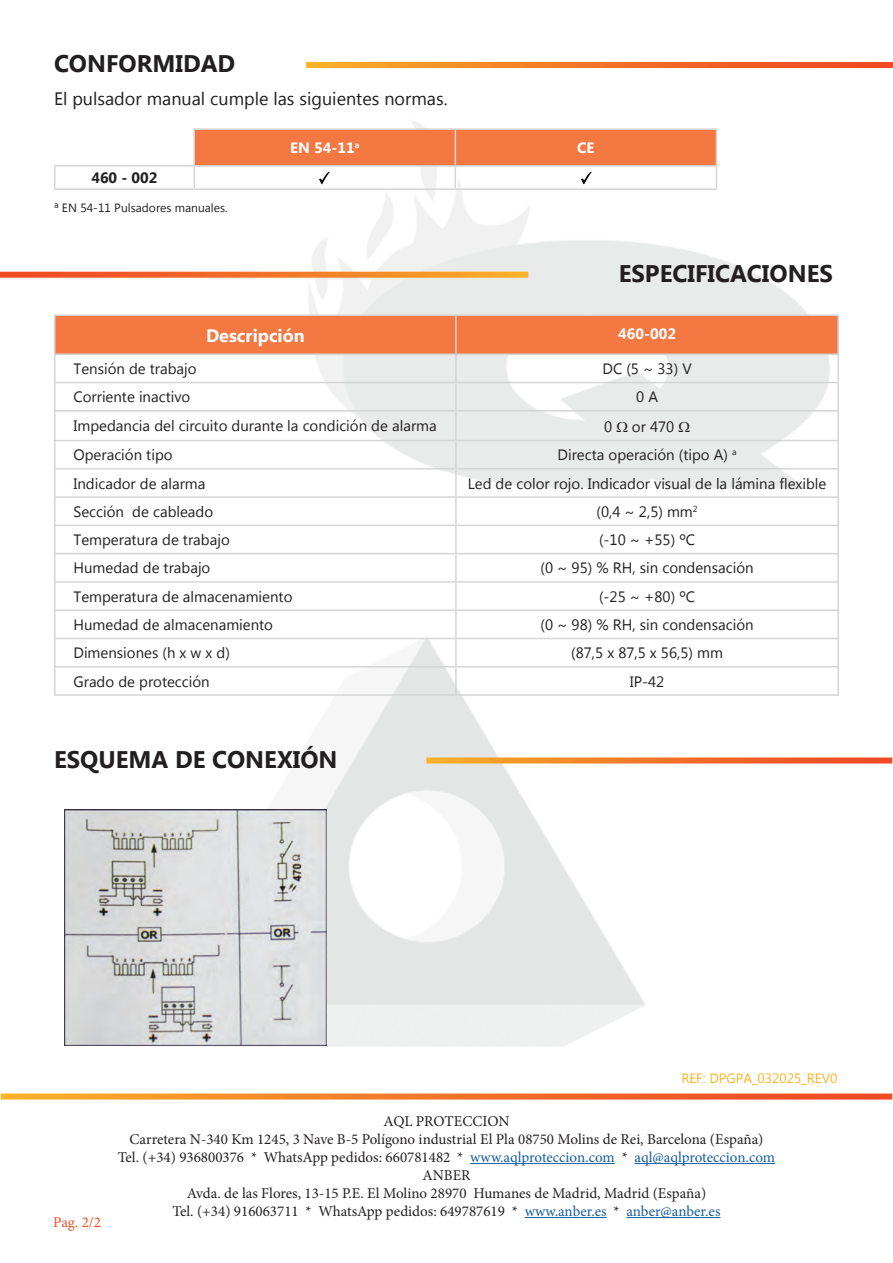
<style>
.page{position:relative;width:893px;height:1263px;background:#fff}
.page>*{position:absolute;margin:0;border:0;box-sizing:border-box;transform-origin:0 0}
.t1{font:700 24px "Microsoft New Tai Lue";color:#231f20}
.t2{font:18px "Microsoft New Tai Lue";color:#231f20}
.t3{font:700 18px "Microsoft New Tai Lue";color:#fff}
.t4{font:15px "Microsoft New Tai Lue";color:#231f20}
.t5{font:15px/18px "Minion Pro";color:#231f20;text-align:center}
.t6{font:700 15px "Microsoft New Tai Lue";color:#fff}
.t7{font:15px "Minion Pro";color:#f05126}
.t8{font:700 15px "Microsoft New Tai Lue";color:#231f20}
.t9{font:13.5px "Microsoft New Tai Lue";color:#fcb325}
.t10{font:12px "Microsoft New Tai Lue";color:#231f20}
.s1{color:#175d9e}
</style>
<div class="page">
<img style="left:81px;top:120px;width:771px;height:1045px">
<svg style="left:1px;top:1093px;width:891px;height:6px;background:#f4823a"></svg>
<hr style="left:470px;top:1163px;width:145px;height:1px;background:#175d9e">
<hr style="left:634px;top:1163px;width:141px;height:1px;background:#175d9e">
<hr style="left:525px;top:1217px;width:82px;height:1px;background:#175d9e">
<hr style="left:626px;top:1217px;width:94px;height:1px;background:#175d9e">
<svg style="left:306px;top:62px;width:587px;height:6px;background:#f47626"></svg>
<hr style="left:193px;top:128px;width:262px;height:2px;background:#d4d6d4">
<hr style="left:455px;top:128px;width:262px;height:2px;background:#d4d6d4">
<hr style="left:54px;top:165px;width:140px;height:2px;background:#d4d6d4">
<hr style="left:54px;top:167px;width:2px;height:21px;background:#d4d6d4">
<hr style="left:193px;top:167px;width:2px;height:21px;background:#d4d6d4">
<svg style="left:194px;top:129px;width:523px;height:59px"></svg>
<hr style="left:54px;top:188px;width:140px;height:2px;background:#d4d6d4">
<hr style="left:194px;top:188px;width:261px;height:2px;background:#d4d6d4">
<hr style="left:455px;top:188px;width:262px;height:2px;background:#d4d6d4">
<hr style="left:193px;top:130px;width:2px;height:35px;background:#d4d6d4">
<img style="left:318px;top:171px;width:12px;height:14px">
<img style="left:580px;top:171px;width:12px;height:14px">
<svg style="left:0;top:272px;width:528px;height:6px;background:#f47c30"></svg>
<div style="left:56px;top:316px;width:781px;height:37px;background:#f37842"></div>
<hr style="left:456px;top:314px;width:383px;height:2px;background:#d4d6d4">
<hr style="left:837px;top:316px;width:2px;height:37px;background:#d4d6d4">
<hr style="left:54px;top:353px;width:402px;height:2px;background:#d4d6d4">
<hr style="left:54px;top:355px;width:2px;height:27px;background:#d4d6d4">
<hr style="left:456px;top:353px;width:383px;height:2px;background:#d4d6d4">
<hr style="left:455px;top:355px;width:2px;height:27px;background:#d4d6d4">
<hr style="left:837px;top:355px;width:2px;height:27px;background:#d4d6d4">
<hr style="left:54px;top:382px;width:402px;height:1px;background:#d4d6d4">
<hr style="left:54px;top:383px;width:2px;height:27px;background:#d4d6d4">
<hr style="left:456px;top:382px;width:383px;height:1px;background:#d4d6d4">
<hr style="left:455px;top:383px;width:2px;height:27px;background:#d4d6d4">
<hr style="left:837px;top:383px;width:2px;height:27px;background:#d4d6d4">
<hr style="left:54px;top:410px;width:402px;height:2px;background:#d4d6d4">
<hr style="left:54px;top:412px;width:2px;height:28px;background:#d4d6d4">
<hr style="left:456px;top:410px;width:383px;height:2px;background:#d4d6d4">
<hr style="left:455px;top:412px;width:2px;height:28px;background:#d4d6d4">
<hr style="left:837px;top:412px;width:2px;height:28px;background:#d4d6d4">
<hr style="left:54px;top:440px;width:402px;height:1px;background:#d4d6d4">
<hr style="left:54px;top:441px;width:2px;height:27px;background:#d4d6d4">
<hr style="left:456px;top:440px;width:383px;height:1px;background:#d4d6d4">
<hr style="left:455px;top:441px;width:2px;height:27px;background:#d4d6d4">
<hr style="left:837px;top:441px;width:2px;height:27px;background:#d4d6d4">
<hr style="left:54px;top:468px;width:402px;height:2px;background:#d4d6d4">
<hr style="left:54px;top:470px;width:2px;height:26px;background:#d4d6d4">
<hr style="left:456px;top:468px;width:383px;height:2px;background:#d4d6d4">
<hr style="left:455px;top:470px;width:2px;height:26px;background:#d4d6d4">
<hr style="left:837px;top:470px;width:2px;height:26px;background:#d4d6d4">
<hr style="left:54px;top:496px;width:402px;height:2px;background:#d4d6d4">
<hr style="left:54px;top:498px;width:2px;height:27px;background:#d4d6d4">
<hr style="left:456px;top:496px;width:383px;height:2px;background:#d4d6d4">
<hr style="left:455px;top:498px;width:2px;height:27px;background:#d4d6d4">
<hr style="left:837px;top:498px;width:2px;height:27px;background:#d4d6d4">
<hr style="left:54px;top:525px;width:402px;height:1px;background:#d4d6d4">
<hr style="left:54px;top:526px;width:2px;height:27px;background:#d4d6d4">
<hr style="left:456px;top:525px;width:383px;height:1px;background:#d4d6d4">
<hr style="left:455px;top:526px;width:2px;height:27px;background:#d4d6d4">
<hr style="left:837px;top:526px;width:2px;height:27px;background:#d4d6d4">
<hr style="left:54px;top:553px;width:402px;height:1px;background:#d4d6d4">
<hr style="left:54px;top:554px;width:2px;height:27px;background:#d4d6d4">
<hr style="left:456px;top:553px;width:383px;height:1px;background:#d4d6d4">
<hr style="left:455px;top:554px;width:2px;height:27px;background:#d4d6d4">
<hr style="left:837px;top:554px;width:2px;height:27px;background:#d4d6d4">
<hr style="left:54px;top:581px;width:402px;height:2px;background:#d4d6d4">
<hr style="left:54px;top:583px;width:2px;height:26px;background:#d4d6d4">
<hr style="left:456px;top:581px;width:383px;height:2px;background:#d4d6d4">
<hr style="left:455px;top:583px;width:2px;height:26px;background:#d4d6d4">
<hr style="left:837px;top:583px;width:2px;height:26px;background:#d4d6d4">
<hr style="left:54px;top:609px;width:402px;height:2px;background:#d4d6d4">
<hr style="left:54px;top:611px;width:2px;height:27px;background:#d4d6d4">
<hr style="left:456px;top:609px;width:383px;height:2px;background:#d4d6d4">
<hr style="left:455px;top:611px;width:2px;height:27px;background:#d4d6d4">
<hr style="left:837px;top:611px;width:2px;height:27px;background:#d4d6d4">
<hr style="left:54px;top:638px;width:402px;height:1px;background:#d4d6d4">
<hr style="left:54px;top:639px;width:2px;height:27px;background:#d4d6d4">
<hr style="left:456px;top:638px;width:383px;height:1px;background:#d4d6d4">
<hr style="left:455px;top:639px;width:2px;height:27px;background:#d4d6d4">
<hr style="left:837px;top:639px;width:2px;height:27px;background:#d4d6d4">
<hr style="left:54px;top:666px;width:402px;height:1px;background:#d4d6d4">
<hr style="left:54px;top:667px;width:2px;height:27px;background:#d4d6d4">
<hr style="left:456px;top:666px;width:383px;height:1px;background:#d4d6d4">
<hr style="left:455px;top:667px;width:2px;height:27px;background:#d4d6d4">
<hr style="left:837px;top:667px;width:2px;height:27px;background:#d4d6d4">
<hr style="left:54px;top:694px;width:402px;height:2px;background:#d4d6d4">
<hr style="left:456px;top:694px;width:383px;height:2px;background:#d4d6d4">
<hr style="left:54px;top:314px;width:402px;height:2px;background:#d4d6d4">
<hr style="left:54px;top:316px;width:2px;height:37px;background:#d4d6d4">
<hr style="left:455px;top:316px;width:2px;height:37px;background:#d4d6d4">
<svg style="left:426px;top:757px;width:466px;height:6px;background:#f48138"></svg>
<img style="left:65px;top:809px;width:261px;height:236px">
<svg style="left:617px;top:422px;width:10px;height:10px"></svg>
<svg style="left:679px;top:422px;width:11px;height:10px"></svg>
<h1 class="t1" style="left:54px;top:50px;width:183px">CONFORMIDAD</h1>
<p class="t2" style="left:54px;top:89px;width:395px">El pulsador manual cumple las siguientes normas.</p>
<p class="t6" style="left:290px;top:139px;width:71px">EN 54-11<sup>a</sup></p>
<p class="t6" style="left:577px;top:139px;width:19px">CE</p>
<p class="t8" style="left:91px;top:169px;width:68px">460 - 002</p>
<p class="t10" style="left:54px;top:201px;width:175px">ª EN 54-11 Pulsadores manuales.</p>
<h1 class="t1" style="left:619px;top:260px;width:216px">ESPECIFICACIONES</h1>
<p class="t3" style="left:206px;top:325px;width:100px">Descripción</p>
<p class="t6" style="left:618px;top:325px;width:59px">460-002</p>
<p class="t4" style="left:74px;top:360px;width:125px">Tensión de trabajo</p>
<p class="t4" style="left:602px;top:360px;width:91px">DC (5 ~ 33) V</p>
<p class="t4" style="left:74px;top:388px;width:118px">Corriente inactivo</p>
<p class="t4" style="left:636px;top:388px;width:23px">0 A</p>
<p class="t4" style="left:74px;top:417px;width:365px">Impedancia del circuito durante la condición de alarma</p>
<p class="t4" style="left:604px;top:418px;width:10px">0</p>
<p class="t4" style="left:632px;top:418px;width:44px">or 470</p>
<p class="t4" style="left:74px;top:446px;width:101px">Operación tipo</p>
<p class="t4" style="left:558px;top:446px;width:180px">Directa operación (tipo A) <sup>a</sup></p>
<p class="t4" style="left:74px;top:475px;width:133px">Indicador de alarma</p>
<p class="t4" style="left:468px;top:475px;width:360px">Led de color rojo. Indicador visual de la lámina flexible</p>
<p class="t4" style="left:74px;top:503px;width:141px">Sección de cableado</p>
<p class="t4" style="left:596px;top:503px;width:103px">(0,4 ~ 2,5) mm<sup>2</sup></p>
<p class="t4" style="left:74px;top:531px;width:158px">Temperatura de trabajo</p>
<p class="t4" style="left:599px;top:531px;width:97px">(-10 ~ +55) ºC</p>
<p class="t4" style="left:74px;top:559px;width:138px">Humedad de trabajo</p>
<p class="t4" style="left:540px;top:559px;width:215px">(0 ~ 95) % RH, sin condensación</p>
<p class="t4" style="left:74px;top:588px;width:220px">Temperatura de almacenamiento</p>
<p class="t4" style="left:599px;top:588px;width:97px">(-25 ~ +80) ºC</p>
<p class="t4" style="left:74px;top:616px;width:201px">Humedad de almacenamiento</p>
<p class="t4" style="left:540px;top:616px;width:215px">(0 ~ 98) % RH, sin condensación</p>
<p class="t4" style="left:74px;top:644px;width:158px">Dimensiones (h x w x d)</p>
<p class="t4" style="left:571px;top:644px;width:153px">(87,5 x 87,5 x 56,5) mm</p>
<p class="t4" style="left:74px;top:673px;width:138px">Grado de protección</p>
<p class="t4" style="left:630px;top:673px;width:36px">IP-42</p>
<h1 class="t1" style="left:54px;top:745px;width:285px">ESQUEMA DE CONEXIÓN</h1>
<p class="t9" style="left:681px;top:1070px;width:158px">REF: DPGPA_032025_REV0</p>
<p class="t7" style="left:53px;top:1212px;width:49px">Pag. 2/2</p>
<p class="t5" style="left:118px;top:1112px;width:659px">AQL PROTECCION<br>Carretera N-340 Km 1245, 3 Nave B-5 Polígono industrial El Pla 08750 Molins de Rei, Barcelona (España)<br>Tel. (+34) 936800376 * WhatsApp pedidos: 660781482 * <span class="s1">www.aqlproteccion.com</span> * <span class="s1">aql@aqlproteccion.com </span>ANBER<br>Avda. de las Flores, 13-15 P.E. El Molino 28970 Humanes de Madrid, Madrid (España)<br>Tel. (+34) 916063711 * WhatsApp pedidos: 649787619 * <span class="s1">www.anber.es</span> * <span class="s1">anber@anber.es</span></p>
</div>
